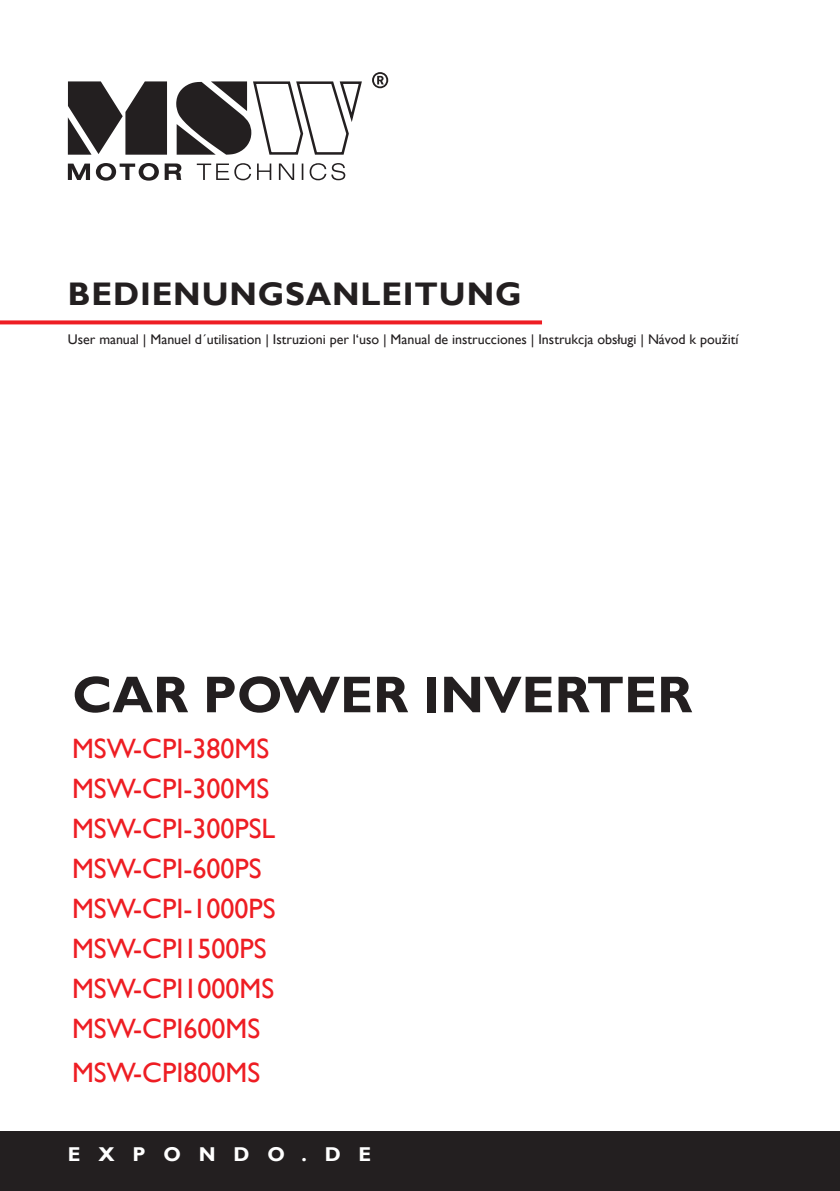
<style>
.page{position:relative;width:840px;height:1191px;background:#fff}
.page>*{position:absolute;margin:0;border:0;box-sizing:border-box;transform-origin:0 0}
.teilüberschrift{font:700 52px "Gill Sans";color:#231f20}
.t1{font:700 32.6px "Gill Sans";letter-spacing:.025em;color:#231f20}
.teilüberschrift-2{font:28px "Gill Sans";color:#ee1d23}
.t2{font:700 20px "Gill Sans";letter-spacing:.89em;color:#fff}
.t3{font:14px "Gill Sans";color:#231f20}
</style>
<div class="page">
<svg style="left:0;top:320px;width:541px;height:4px;background:#ef353a"></svg>
<svg style="left:68px;top:81px;width:294px;height:74px"></svg>
<svg style="left:372px;top:72px;width:16px;height:16px"></svg>
<svg style="left:68px;top:163px;width:277px;height:18px"></svg>
<div style="left:0;top:1131px;width:839px;height:60px;background:#231f20"></div>
<p class="t1" style="left:68px;top:274px;width:455px">BEDIENUNGSANLEITUNG</p>
<p class="t3" style="left:68px;top:331px;width:672px">User manual | Manuel d´utilisation | Istruzioni per l‘uso | Manual de instrucciones | Instrukcja obsługi | Návod k použití</p>
<p class="teilüberschrift" style="left:72px;top:663px;width:621px">CAR POWER INVERTER</p>
<p class="teilüberschrift-2" style="left:72px;top:732px;width:198px">MSW-CPI-380MS</p>
<p class="teilüberschrift-2" style="left:72px;top:772px;width:198px">MSW-CPI-300MS</p>
<p class="teilüberschrift-2" style="left:72px;top:812px;width:205px">MSW-CPI-300PSL</p>
<p class="teilüberschrift-2" style="left:72px;top:852px;width:191px">MSW-CPI-600PS</p>
<p class="teilüberschrift-2" style="left:72px;top:892px;width:205px">MSW-CPI-1000PS</p>
<p class="teilüberschrift-2" style="left:72px;top:932px;width:196px">MSW-CPI1500PS</p>
<p class="teilüberschrift-2" style="left:72px;top:972px;width:203px">MSW-CPI1000MS</p>
<p class="teilüberschrift-2" style="left:72px;top:1012px;width:189px">MSW-CPI600MS</p>
<p class="teilüberschrift-2" style="left:72px;top:1056px;width:189px">MSW-CPI800MS</p>
<p class="t2" style="left:68px;top:1142px;width:305px">EXPONDO.DE</p>
</div>
